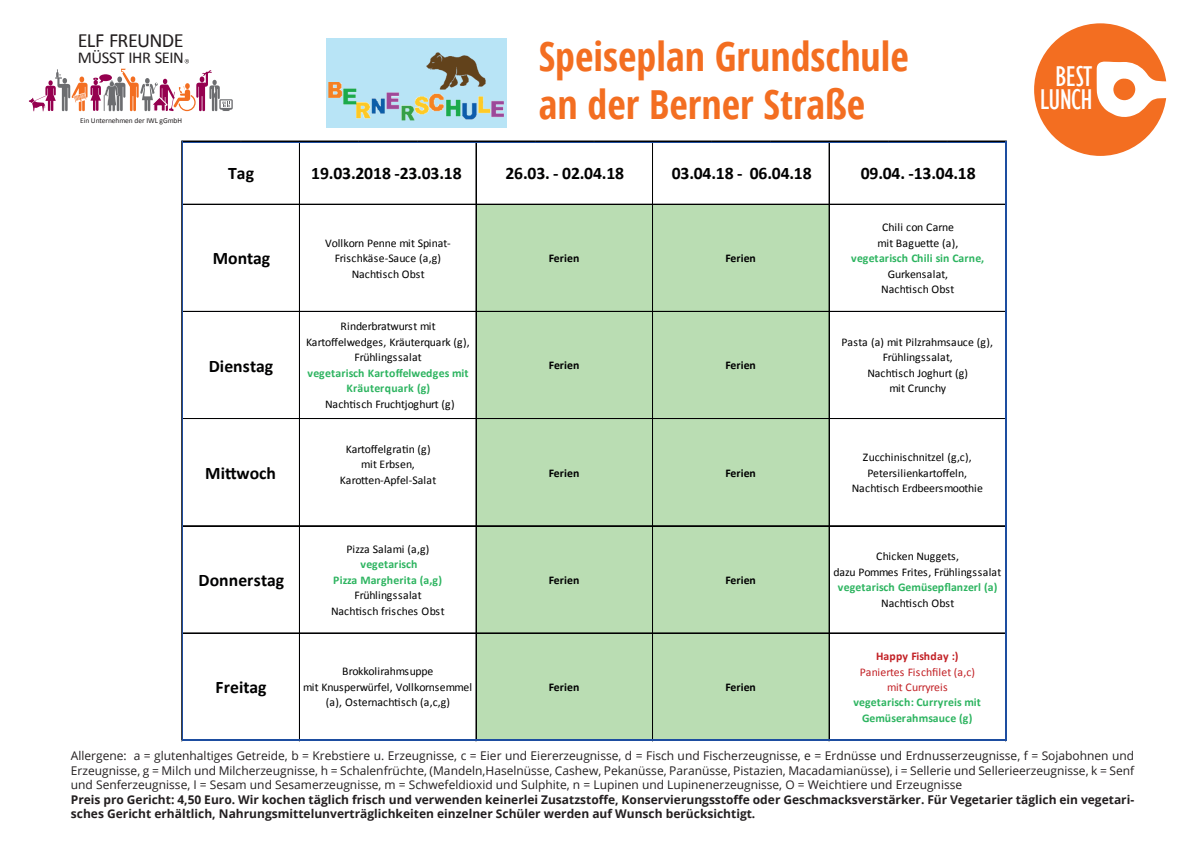
<style>
.page{position:relative;width:1191px;height:842px;background:#fff}
.page>*{position:absolute;margin:0;border:0;box-sizing:border-box;transform-origin:0 0}
.t1{font:700 condensed 40px/48px "Open Sans";color:#f36e21}
.t2{font:condensed 29.4px/23.2px "Gill Sans";letter-spacing:-.025em;color:#fff;text-align:center}
.t3{font:20.3px "Calibri";letter-spacing:-.03em;color:#231f20}
.t4{font:700 17.6px "Calibri";letter-spacing:-.005em;color:#000001}
.t5{font:16.6px "Calibri";letter-spacing:-.03em;color:#231f20}
.t6{font:12px/14.4px "Open Sans";color:#231f20;text-align:justify}
.t7{font:700 12px/14.4px "Open Sans";color:#231f20}
.t8{font:11.7px/15.4px "Calibri";color:#000001;text-align:center}
.t9{font:700 11.7px/15.4px "Calibri";letter-spacing:.005em;color:#2db460;text-align:center}
.t10{font:11.7px/15.4px "Calibri";letter-spacing:-.02em;color:#000001;text-align:center}
.t11{font:700 11.7px "Calibri";letter-spacing:-.005em;color:#000001}
.t12{font:11.7px/15.4px "Calibri";color:#c22025;text-align:center}
.t13{font:11.7px/15.4px "Calibri";letter-spacing:.02em;color:#000001;text-align:center}
.t14{font:700 11.7px "Calibri";letter-spacing:.005em;color:#c22025}
.t15{font:7.5px "Calibri";letter-spacing:-.015em;color:#231f20}
</style>
<div class="page">
<div style="left:1034px;top:23px;width:132px;height:133px;background:#f36e21;border-radius:50%"></div>
<svg style="left:1096px;top:62px;width:71px;height:56px"></svg>
<svg style="left:29px;top:69px;width:204px;height:43px"></svg>
<svg style="left:185px;top:59px;width:4px;height:4px"></svg>
<img style="left:326px;top:39px;width:181px;height:89px">
<div style="left:476px;top:204px;width:353px;height:537px;background:#baddb3"></div>
<hr style="left:182px;top:141px;width:824px;height:1px;background:#000001">
<hr style="left:182px;top:204px;width:824px;height:1px;background:#000001">
<hr style="left:182px;top:311px;width:824px;height:1px;background:#000001">
<hr style="left:182px;top:418px;width:824px;height:1px;background:#000001">
<hr style="left:182px;top:525px;width:824px;height:1px;background:#000001">
<hr style="left:182px;top:526px;width:824px;height:1px;background:#000001">
<hr style="left:182px;top:633px;width:824px;height:1px;background:#000001">
<hr style="left:299px;top:142px;width:1px;height:599px;background:#000001">
<hr style="left:476px;top:142px;width:1px;height:599px;background:#000001">
<hr style="left:652px;top:142px;width:1px;height:599px;background:#000001">
<hr style="left:829px;top:142px;width:1px;height:599px;background:#000001">
<hr style="left:182px;top:142px;width:824px;height:1px;background:#1d4da0">
<hr style="left:182px;top:739px;width:824px;height:2px;background:#1d4da0">
<hr style="left:182px;top:142px;width:1px;height:599px;background:#1d4da0">
<hr style="left:1005px;top:142px;width:1px;height:599px;background:#1d4da0">
<h3 class="t3" style="left:78px;top:27px;width:107px">ELF FREUNDE</h3>
<h3 class="t5" style="left:78px;top:47px;width:107px">MÜSST IHR SEIN</h3>
<p class="t15" style="left:80px;top:115px;width:103px">Ein Unternehmen der IWL gGmbH</p>
<h1 class="t1" style="left:539px;top:32px;width:371px">Speiseplan Grundschule an der Berner Straße</h1>
<h3 class="t4" style="left:228px;top:162px;width:27px">Tag</h3>
<h3 class="t4" style="left:505px;top:162px;width:120px">26.03. - 02.04.18</h3>
<h3 class="t4" style="left:671px;top:162px;width:142px">03.04.18 - 06.04.18</h3>
<h3 class="t4" style="left:311px;top:162px;width:152px">19.03.2018 -23.03.18</h3>
<h3 class="t4" style="left:213px;top:247px;width:59px">Montag</h3>
<p class="t8" style="left:325px;top:235px;width:127px">Vollkorn Penne mit Spinat-<br>Frischkäse-Sauce (a,g)<br>Nachtisch Obst</p>
<p class="t11" style="left:549px;top:251px;width:32px">Ferien</p>
<p class="t11" style="left:725px;top:251px;width:32px">Ferien</p>
<h3 class="t4" style="left:209px;top:354px;width:66px">Dienstag</h3>
<p class="t10" style="left:306px;top:319px;width:165px">Rinderbratwurst mit<br>Kartoffelwedges, Kräuterquark (g),<br>Frühlingssalat</p>
<p class="t9" style="left:307px;top:365px;width:163px">vegetarisch Kartoffelwedges mit<br>Kräuterquark (g)</p>
<p class="t10" style="left:325px;top:396px;width:131px">Nachtisch Fruchtjoghurt (g)</p>
<p class="t11" style="left:549px;top:358px;width:32px">Ferien</p>
<p class="t11" style="left:725px;top:358px;width:32px">Ferien</p>
<h3 class="t4" style="left:205px;top:462px;width:72px">Mittwoch</h3>
<p class="t8" style="left:340px;top:441px;width:98px">Kartoffelgratin (g) mit Erbsen,<br>Karotten-Apfel-Salat</p>
<p class="t11" style="left:549px;top:465px;width:32px">Ferien</p>
<p class="t11" style="left:725px;top:465px;width:32px">Ferien</p>
<h3 class="t4" style="left:860px;top:162px;width:117px">09.04. -13.04.18</h3>
<p class="t13" style="left:877px;top:220px;width:82px">Chili con Carne mit Baguette (a),</p>
<p class="t9" style="left:851px;top:251px;width:135px">vegetarisch Chili sin Carne,</p>
<p class="t8" style="left:881px;top:266px;width:75px">Gurkensalat,<br>Nachtisch Obst</p>
<p class="t8" style="left:841px;top:334px;width:153px">Pasta (a) mit Pilzrahmsauce (g),<br>Frühlingssalat,<br>Nachtisch Joghurt (g)<br>mit Crunchy</p>
<p class="t8" style="left:852px;top:450px;width:133px">Zucchinischnitzel (g,c),<br>Petersilienkartoffeln,<br>Nachtisch Erdbeersmoothie</p>
<h3 class="t4" style="left:199px;top:569px;width:87px">Donnerstag</h3>
<p class="t8" style="left:346px;top:541px;width:84px">Pizza Salami (a,g)</p>
<p class="t9" style="left:333px;top:557px;width:110px">vegetarisch<br>Pizza Margherita (a,g)</p>
<p class="t8" style="left:331px;top:588px;width:115px">Frühlingssalat<br>Nachtisch frisches Obst</p>
<h3 class="t4" style="left:216px;top:676px;width:53px">Freitag</h3>
<p class="t10" style="left:303px;top:664px;width:170px">Brokkolirahmsuppe<br>mit Knusperwürfel, Vollkornsemmel (a), Osternachtisch (a,c,g)</p>
<p class="t11" style="left:549px;top:572px;width:32px">Ferien</p>
<p class="t11" style="left:549px;top:679px;width:32px">Ferien</p>
<p class="t11" style="left:725px;top:572px;width:32px">Ferien</p>
<p class="t11" style="left:725px;top:679px;width:32px">Ferien</p>
<p class="t8" style="left:833px;top:549px;width:169px">Chicken Nuggets,<br>dazu Pommes Frites, Frühlingssalat</p>
<p class="t9" style="left:838px;top:579px;width:161px">vegetarisch Gemüsepflanzerl (a)</p>
<p class="t8" style="left:881px;top:595px;width:75px">Nachtisch Obst</p>
<p class="t14" style="left:876px;top:649px;width:84px">Happy Fishday :)</p>
<p class="t12" style="left:860px;top:664px;width:117px">Paniertes Fischfilet (a,c) mit Curryreis</p>
<p class="t9" style="left:853px;top:695px;width:129px">vegetarisch: Curryreis mit<br>Gemüserahmsauce (g)</p>
<h2 class="t2" style="left:1040px;top:65px;width:54px">BEST<br>LUNCH</h2>
<p class="t6" style="left:71px;top:748px;width:1065px">Allergene: a = glutenhaltiges Getreide, b = Krebstiere u. Erzeugnisse, c = Eier und Eiererzeugnisse, d = Fisch und Fischerzeugnisse, e = Erdnüsse und Erdnusserzeugnisse, f = Sojabohnen und Erzeugnisse, g = Milch und Milcherzeugnisse, h = Schalenfrüchte, (Mandeln,Haselnüsse, Cashew, Pekanüsse, Paranüsse, Pistazien, Macadamianüsse), i = Sellerie und Sellerieerzeugnisse, k = Senf und Senferzeugnisse, I = Sesam und Sesamerzeugnisse, m = Schwefeldioxid und Sulphite, n = Lupinen und Lupinenerzeugnisse, O = Weichtiere und Erzeugnisse</p>
<p class="t7" style="left:71px;top:792px;width:1064px">Preis pro Gericht: 4,50 Euro. Wir kochen täglich frisch und verwenden keinerlei Zusatzstoffe, Konservierungsstoffe oder Geschmacksverstärker. Für Vegetarier täglich ein vegetari&shy;sches Gericht erhältlich, Nahrungsmittelunverträglichkeiten einzelner Schüler werden auf Wunsch berücksichtigt.</p>
</div>
